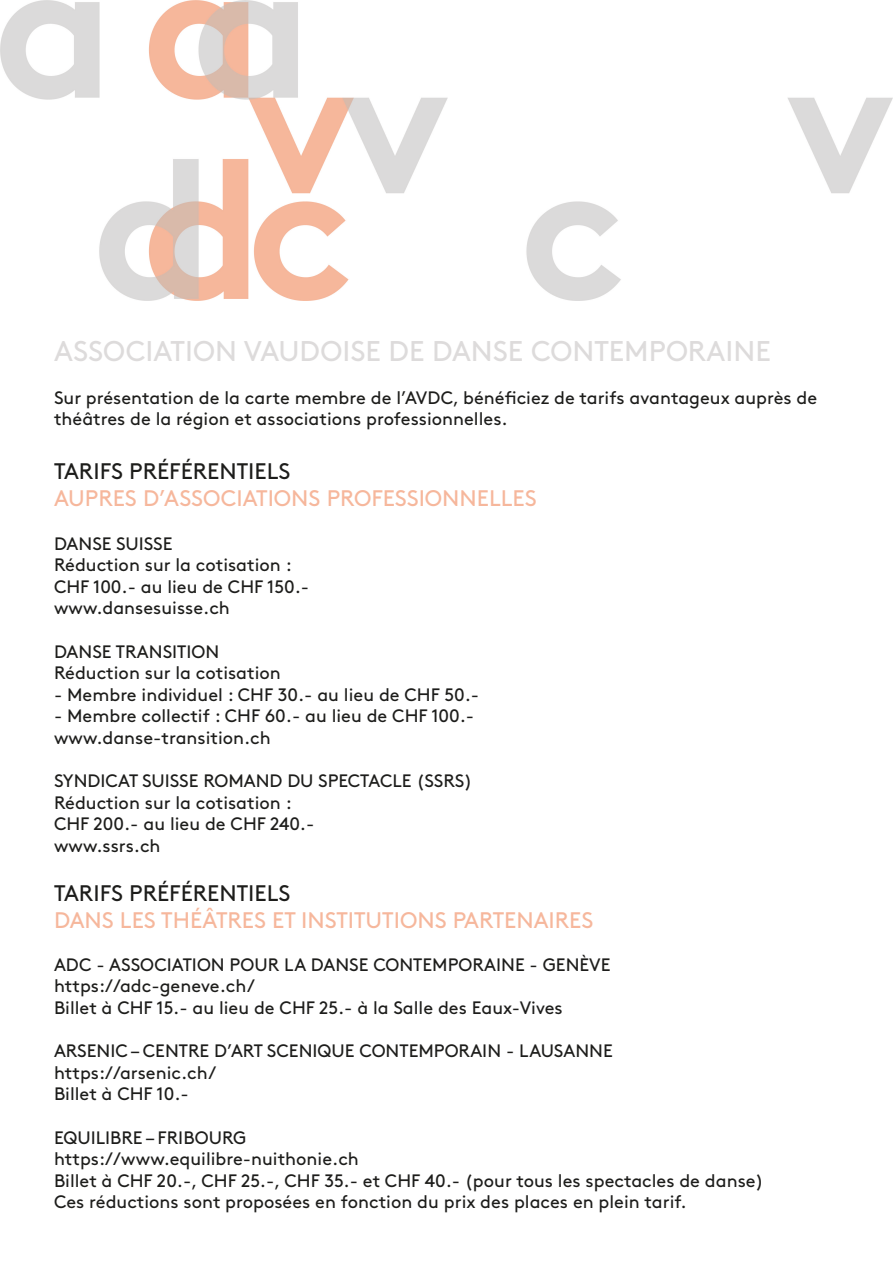
<style>
.page{position:relative;width:893px;height:1263px;background:#fff}
.page>*{position:absolute;margin:0;border:0;box-sizing:border-box;transform-origin:0 0}
.t1{font:28.5px "Brown";color:#dddbdb}
.t2{font:22.5px "Brown";color:#f6b79c}
.t3{font:22.5px "Brown";color:#1d1d1b}
.t4{font:18px/21.6px "Brown";color:#1d1d1b}
</style>
<div class="page">
<img style="left:0;top:0;width:893px;height:301px">
<h1 class="t1" style="left:54px;top:329px;width:718px">ASSOCIATION VAUDOISE DE DANSE CONTEMPORAINE</h1>
<p class="t4" style="left:54px;top:385px;width:765px">Sur présentation de la carte membre de l’AVDC, bénéficiez de tarifs avantageux auprès de théâtres de la région et associations professionnelles.</p>
<p class="t3" style="left:54px;top:454px;width:238px">TARIFS PRÉFÉRENTIELS</p>
<p class="t2" style="left:54px;top:481px;width:484px">AUPRES D’ASSOCIATIONS PROFESSIONNELLES</p>
<p class="t4" style="left:54px;top:531px;width:257px">DANSE SUISSE<br>Réduction sur la cotisation :<br>CHF 100.- au lieu de CHF 150.- www.dansesuisse.ch</p>
<p class="t4" style="left:54px;top:639px;width:228px">DANSE TRANSITION<br>Réduction sur la cotisation</p>
<p class="t4" style="left:54px;top:682px;width:427px">- Membre individuel : CHF 30.- au lieu de CHF 50.-</p>
<p class="t4" style="left:54px;top:704px;width:422px">- Membre collectif : CHF 60.- au lieu de CHF 100.- www.danse-transition.ch</p>
<p class="t4" style="left:54px;top:769px;width:420px">SYNDICAT SUISSE ROMAND DU SPECTACLE (SSRS)<br>Réduction sur la cotisation :<br>CHF 200.- au lieu de CHF 240.-<br>www.ssrs.ch</p>
<p class="t3" style="left:54px;top:875px;width:238px">TARIFS PRÉFÉRENTIELS</p>
<p class="t2" style="left:54px;top:902px;width:541px">DANS LES THÉÂTRES ET INSTITUTIONS PARTENAIRES</p>
<p class="t4" style="left:54px;top:952px;width:558px">ADC - ASSOCIATION POUR LA DANSE CONTEMPORAINE - GENÈVE https://adc-geneve.ch/<br>Billet à CHF 15.- au lieu de CHF 25.- à la Salle des Eaux-Vives</p>
<p class="t4" style="left:54px;top:1039px;width:560px">ARSENIC – CENTRE D’ART SCENIQUE CONTEMPORAIN - LAUSANNE https://arsenic.ch/<br>Billet à CHF 10.-</p>
<p class="t4" style="left:54px;top:1125px;width:711px">EQUILIBRE – FRIBOURG<br>https://www.equilibre-nuithonie.ch<br>Billet à CHF 20.-, CHF 25.-, CHF 35.- et CHF 40.- (pour tous les spectacles de danse)<br>Ces réductions sont proposées en fonction du prix des places en plein tarif.</p>
</div>
